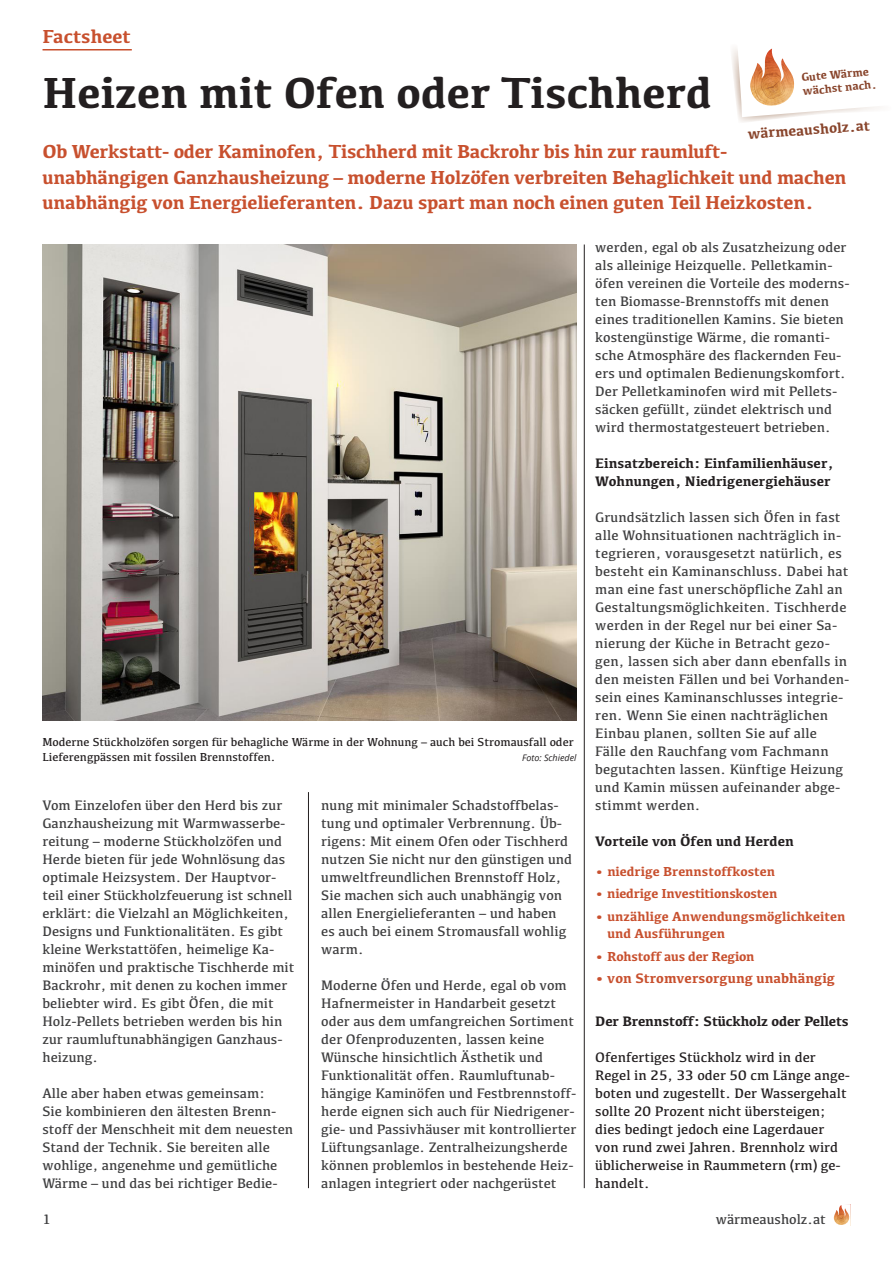
<style>
.page{position:relative;width:893px;height:1263px;background:#fff}
.page>*{position:absolute;margin:0;border:0;box-sizing:border-box;transform-origin:0 0}
.t1{font:700 45px "Kefa";color:#231f20}
.t2{font:700 19.5px/25.5px "Kefa";letter-spacing:-.015em;color:#c8502e}
.t3{font:700 15px "Kefa";color:#88442b}
.t4{font:14.25px/18px "Kefa";color:#3e3e3f}
.t5{font:14.25px/18px "Kefa";color:#231f20}
.t6{font:700 14.25px/18px "Kefa";color:#231f20}
.t7{font:700 14.25px "Kefa";color:#c8502e}
.t8{font:700 13.5px/17.1px "Kefa";color:#c8502e}
.t9{font:12px/15px "Kefa";color:#231f20}
.t10{font:700 11.7px "Kefa";color:#88442b}
.t11{font:italic 9px "Open Sans";color:#231f20}
</style>
<div class="page">
<svg style="left:732px;top:48px;width:145px;height:74px"></svg>
<hr style="left:43px;top:49px;width:89px;height:1px;background:#c8502e">
<svg style="left:833px;top:1204px;width:18px;height:22px"></svg>
<hr style="left:308px;top:792px;width:1px;height:396px;background:#231f20">
<hr style="left:584px;top:244px;width:1px;height:944px;background:#231f20">
<img style="left:43px;top:244px;width:533px;height:476px">
<p class="t2" style="left:43px;top:23px;width:90px">Factsheet</p>
<p class="t10" style="left:801px;top:69px;width:69px;rotate:-5deg">Gute Wärme</p>
<p class="t10" style="left:802px;top:83px;width:76px;rotate:-5deg">wächst nach.</p>
<p class="t1" style="left:43px;top:63px;width:671px">Heizen mit Ofen oder Tischherd</p>
<p class="t2" style="left:43px;top:138px;width:805px">Ob Werkstatt- oder Kaminofen, Tischherd mit Backrohr bis hin zur raumluft&shy;unabhängigen Ganzhausheizung – moderne Holzöfen verbreiten Behaglichkeit und machen unabhängig von Energielieferanten. Dazu spart man noch einen guten Teil Heizkosten.</p>
<p class="t3" style="left:747px;top:124px;width:124px;rotate:-4deg">wärmeausholz.at</p>
<p class="t9" style="left:43px;top:734px;width:533px">Moderne Stückholzöfen sorgen für behagliche Wärme in der Wohnung – auch bei Stromausfall oder<br>Lieferengpässen mit fossilen Brennstoffen.</p>
<p class="t11" style="left:522px;top:752px;width:56px">Foto: Schiedel</p>
<p class="t4" style="left:43px;top:796px;width:253px">Vom Einzelofen über den Herd bis zur Ganzhausheizung mit Warmwasserbe&shy;reitung – moderne Stückholzöfen und Herde bieten für jede Wohnlösung das optimale Heizsystem. Der Hauptvor&shy;teil einer Stückholzfeuerung ist schnell erklärt: die Vielzahl an Möglichkeiten, Designs und Funktionalitäten. Es gibt kleine Werkstattöfen, heimelige Ka&shy;minöfen und praktische Tischherde mit Backrohr, mit denen zu kochen immer beliebter wird. Es gibt Öfen, die mit Holz-Pellets betrieben werden bis hin zur raumluftunabhängigen Ganzhaus&shy;heizung.</p>
<p class="t4" style="left:43px;top:1084px;width:252px">Alle aber haben etwas gemeinsam:<br>Sie kombinieren den ältesten Brenn&shy;stoff der Menschheit mit dem neuesten Stand der Technik. Sie bereiten alle wohlige, angenehme und gemütliche Wärme – und das bei richtiger Bedie-</p>
<p class="t4" style="left:321px;top:796px;width:252px">nung mit minimaler Schadstoffbelas&shy;tung und optimaler Verbrennung. Üb&shy;rigens: Mit einem Ofen oder Tischherd nutzen Sie nicht nur den günstigen und umweltfreundlichen Brennstoff Holz, Sie machen sich auch unabhängig von allen Energielieferanten – und haben es auch bei einem Stromausfall wohlig warm.</p>
<p class="t4" style="left:321px;top:976px;width:257px">Moderne Öfen und Herde, egal ob vom Hafnermeister in Handarbeit gesetzt oder aus dem umfangreichen Sortiment der Ofenproduzenten, lassen keine Wünsche hinsichtlich Ästhetik und Funktionalität offen. Raumluftunab&shy;hängige Kaminöfen und Festbrennstoff&shy;herde eignen sich auch für Niedrigener&shy;gie- und Passivhäuser mit kontrollierter Lüftungsanlage. Zentralheizungsherde können problemlos in bestehende Heiz&shy;anlagen integriert oder nachgerüstet</p>
<p class="t4" style="left:595px;top:238px;width:256px">werden, egal ob als Zusatzheizung oder als alleinige Heizquelle. Pelletkamin&shy;öfen vereinen die Vorteile des moderns&shy;ten Biomasse-Brennstoffs mit denen eines traditionellen Kamins. Sie bieten kostengünstige Wärme, die romanti&shy;sche Atmosphäre des flackernden Feu&shy;ers und optimalen Bedienungskomfort.<br>Der Pelletkaminofen wird mit Pellets&shy;säcken gefüllt, zündet elektrisch und wird thermostatgesteuert betrieben.</p>
<p class="t6" style="left:595px;top:453px;width:240px">Einsatzbereich: Einfamilienhäuser,<br>Wohnungen, Niedrigenergiehäuser</p>
<p class="t4" style="left:595px;top:508px;width:256px">Grundsätzlich lassen sich Öfen in fast alle Wohnsituationen nachträglich in&shy;tegrieren, vorausgesetzt natürlich, es besteht ein Kaminanschluss. Dabei hat man eine fast unerschöpfliche Zahl an Gestaltungsmöglichkeiten. Tischherde werden in der Regel nur bei einer Sa&shy;nierung der Küche in Betracht gezo&shy;gen, lassen sich aber dann ebenfalls in den meisten Fällen und bei Vorhanden&shy;sein eines Kaminanschlusses integrie&shy;ren. Wenn Sie einen nachträglichen Einbau planen, sollten Sie auf alle Fälle den Rauchfang vom Fachmann begutachten lassen. Künftige Heizung und Kamin müssen aufeinander abge&shy;stimmt werden.</p>
<p class="t6" style="left:595px;top:831px;width:200px">Vorteile von Öfen und Herden</p>
<p class="t8" style="left:595px;top:862px;width:181px">• niedrige Brennstoffkosten</p>
<p class="t8" style="left:595px;top:885px;width:183px">• niedrige Investitionskosten</p>
<p class="t8" style="left:607px;top:907px;width:240px;text-indent:-12px">• unzählige Anwendungsmöglichkeiten und Ausführungen</p>
<p class="t8" style="left:595px;top:947px;width:161px">• Rohstoff aus der Region</p>
<p class="t7" style="left:595px;top:969px;width:241px">• von Stromversorgung unabhängig</p>
<p class="t6" style="left:595px;top:1011px;width:255px">Der Brennstoff: Stückholz oder Pellets</p>
<p class="t5" style="left:595px;top:1048px;width:256px">Ofenfertiges Stückholz wird in der Regel in 25, 33 oder 50 cm Länge ange&shy;boten und zugestellt. Der Wassergehalt sollte 20 Prozent nicht übersteigen; dies bedingt jedoch eine Lagerdauer von rund zwei Jahren. Brennholz wird üblicherweise in Raummetern (rm) ge&shy;handelt.</p>
<p class="t4" style="left:43px;top:1210px;width:10px">1</p>
<p class="t4" style="left:716px;top:1210px;width:112px">wärmeausholz.at</p>
</div>
